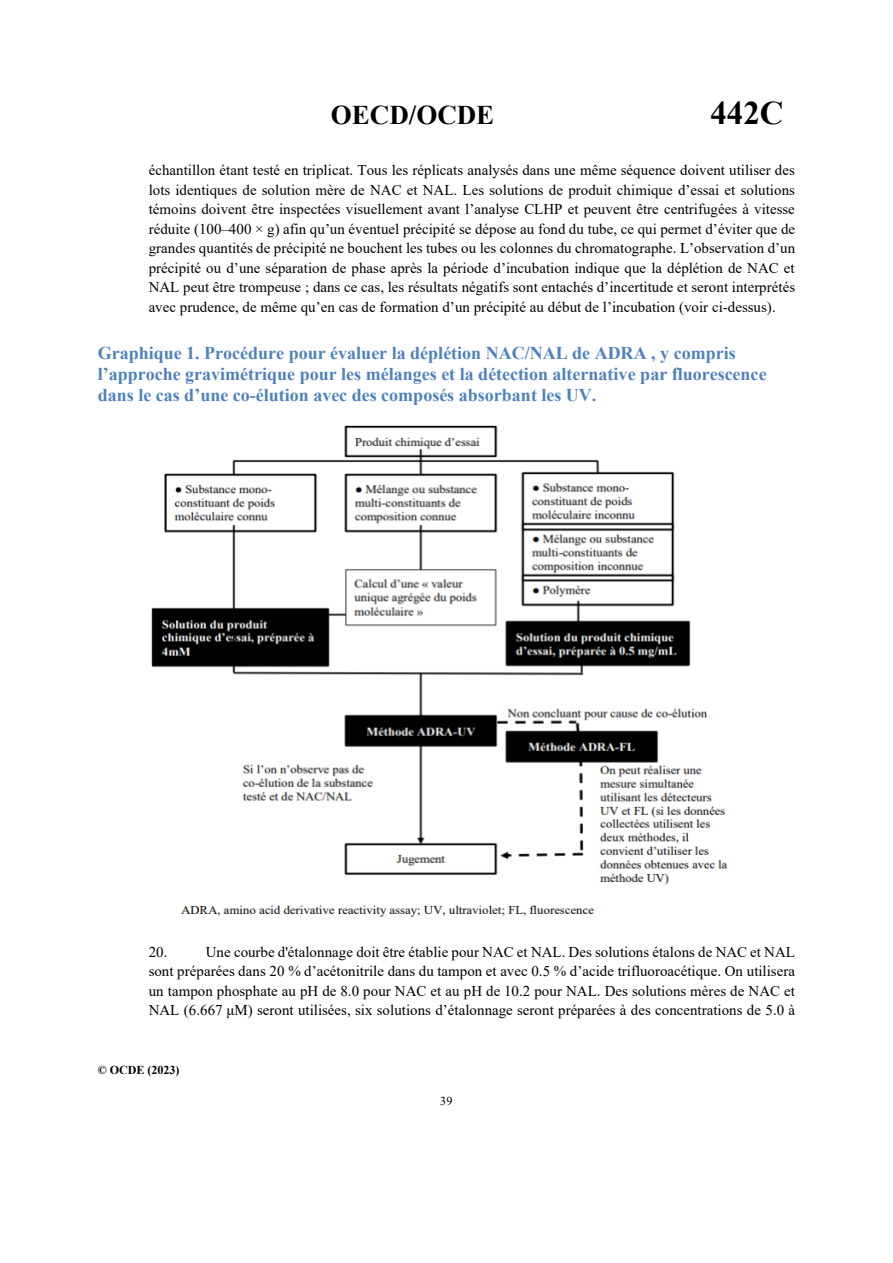
<style>
.page{position:relative;width:893px;height:1263px;background:#fff}
.page>*{position:absolute;margin:0;border:0;box-sizing:border-box;transform-origin:0 0}
.t1{font:700 33px "Times New Roman";color:#000}
.t2{font:700 27px "Times New Roman";color:#000}
.t3{font:700 18px/21px "Times New Roman";color:#4e81bd}
.t4{font:15px/19.5px "Times New Roman";color:#000;text-align:justify}
.t5{font:700 12px "Times New Roman";letter-spacing:-.005em;color:#000}
.t6{font:12px "Times New Roman";color:#000}
</style>
<div class="page">
<img style="left:151px;top:425px;width:577px;height:492px">
<h2 class="t2" style="left:331px;top:96px;width:165px">OECD/OCDE</h2>
<h1 class="t1" style="left:710px;top:90px;width:75px">442C</h1>
<p class="t4" style="left:149px;top:160px;width:648px">échantillon étant testé en triplicat. Tous les réplicats analysés dans une même séquence doivent utiliser des lots identiques de solution mère de NAC et NAL. Les solutions de produit chimique d’essai et solutions témoins doivent être inspectées visuellement avant l’analyse CLHP et peuvent être centrifugées à vitesse réduite (100–400 × g) afin qu’un éventuel précipité se dépose au fond du tube, ce qui permet d’éviter que de grandes quantités de précipité ne bouchent les tubes ou les colonnes du chromatographe. L’observation d’un précipité ou d’une séparation de phase après la période d’incubation indique que la déplétion de NAC et NAL peut être trompeuse ; dans ce cas, les résultats négatifs sont entachés d’incertitude et seront interprétés avec prudence, de même qu’en cas de formation d’un précipité au début de l’incubation (voir ci-dessus).</p>
<p class="t3" style="left:98px;top:342px;width:670px">Graphique 1. Procédure pour évaluer la déplétion NAC/NAL de ADRA , y compris l’approche gravimétrique pour les mélanges et la détection alternative par fluorescence dans le cas d’une co-élution avec des composés absorbant les UV.</p>
<p class="t4" style="left:149px;top:941px;width:648px;text-indent:57px">Une courbe d'étalonnage doit être établie pour NAC et NAL. Des solutions étalons de NAC et NAL sont préparées dans 20 % d’acétonitrile dans du tampon et avec 0.5 % d’acide trifluoroacétique. On utilisera un tampon phosphate au pH de 8.0 pour NAC et au pH de 10.2 pour NAL. Des solutions mères de NAC et NAL (6.667 μM) seront utilisées, six solutions d’étalonnage seront préparées à des concentrations de 5.0 à</p>
<p class="t4" style="left:149px;top:941px;width:20px">20.</p>
<p class="t5" style="left:98px;top:1061px;width:83px">© OCDE (2023)</p>
<p class="t6" style="left:440px;top:1092px;width:14px">39</p>
</div>
